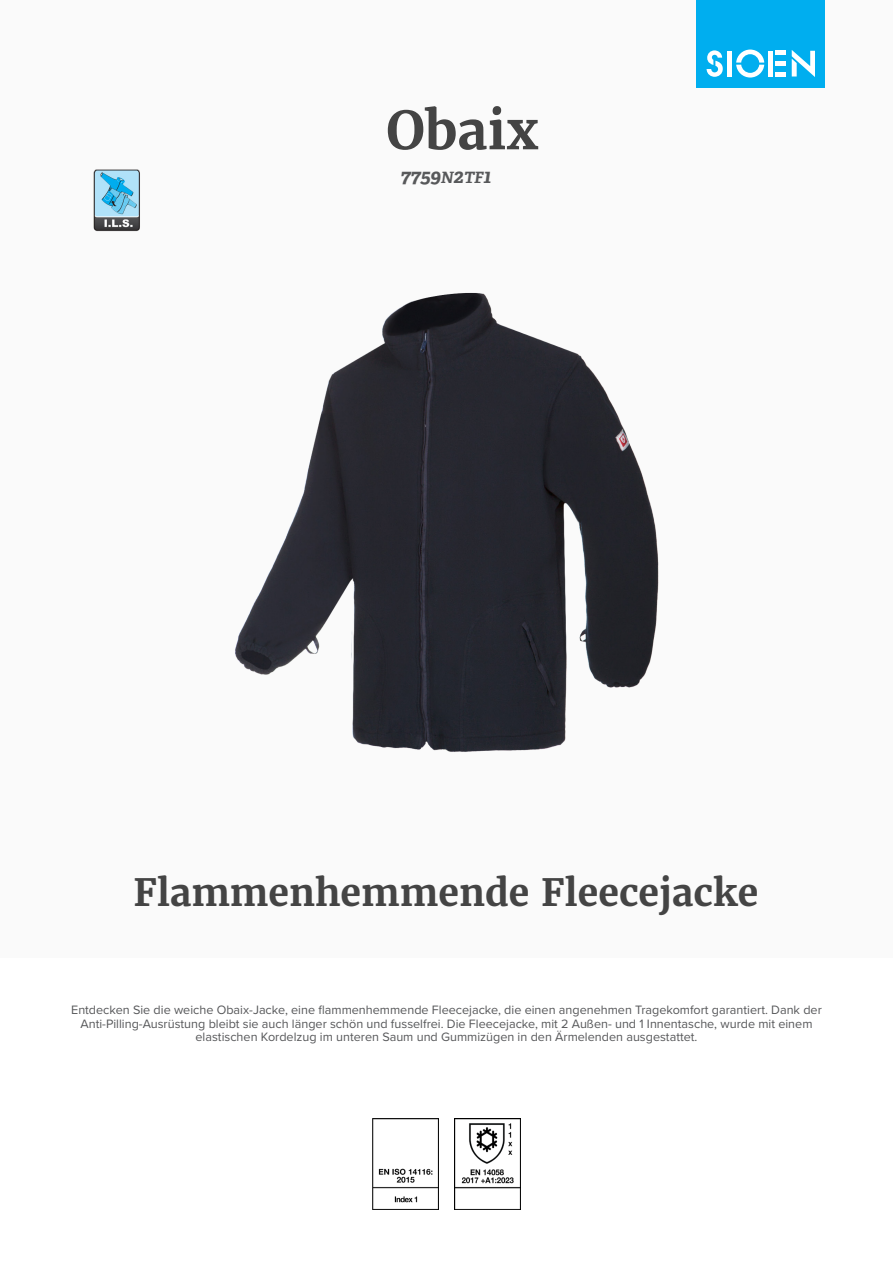
<style>
.page{position:relative;width:893px;height:1263px;background:#fff}
.page>*{position:absolute;margin:0;border:0;box-sizing:border-box;transform-origin:0 0}
.product_name{font:700 52.5px "Merriweather";color:#444}
.product_h2{font:700 37.5px "Merriweather";color:#444}
.product_ref{font:italic 700 19.5px "Adelle";color:#57585a}
.product_description{font:12.6px/13.6px "Proxima Nova";color:#57585a;text-align:center}
.s1{font-size:15.6px}
</style>
<div class="page">
<div style="left:0;top:0;width:893px;height:957px;background:#fafafa"></div>
<div style="left:697px;top:0;width:128px;height:88px;background:#00aeef"></div>
<svg style="left:707px;top:50px;width:16px;height:27px"></svg>
<svg style="left:736px;top:50px;width:28px;height:28px"></svg>
<div style="left:727px;top:51px;width:5px;height:26px;background:#fff"></div>
<div style="left:768px;top:51px;width:5px;height:26px;background:#fff"></div>
<div style="left:775px;top:72px;width:11px;height:5px;background:#fff"></div>
<div style="left:775px;top:61px;width:11px;height:5px;background:#fff"></div>
<hr style="left:775px;top:51px;width:11px;height:4px;background:#fff">
<svg style="left:792px;top:50px;width:23px;height:27px"></svg>
<img style="left:93px;top:169px;width:47px;height:63px">
<img style="left:372px;top:1118px;width:67px;height:92px">
<img style="left:454px;top:1118px;width:67px;height:92px">
<img style="left:235px;top:293px;width:424px;height:459px">
<p class="product_name" style="left:386px;top:97px;width:154px">Obaix</p>
<p class="product_ref" style="left:400px;top:164px;width:93px">7759<span class="s1">N</span>2<span class="s1">TF</span>1</p>
<p class="product_h2" style="left:133px;top:868px;width:627px">Flammenhemmende Fleecejacke</p>
<p class="product_description" style="left:71px;top:1002px;width:752px">Entdecken Sie die weiche Obaix-Jacke, eine flammenhemmende Fleecejacke, die einen angenehmen Tragekomfort garantiert. Dank der<br>Anti-Pilling-Ausrüstung bleibt sie auch länger schön und fusselfrei. Die Fleecejacke, mit 2 Außen- und 1 Innentasche, wurde mit einem elastischen Kordelzug im unteren Saum und Gummizügen in den Ärmelenden ausgestattet.</p>
</div>
